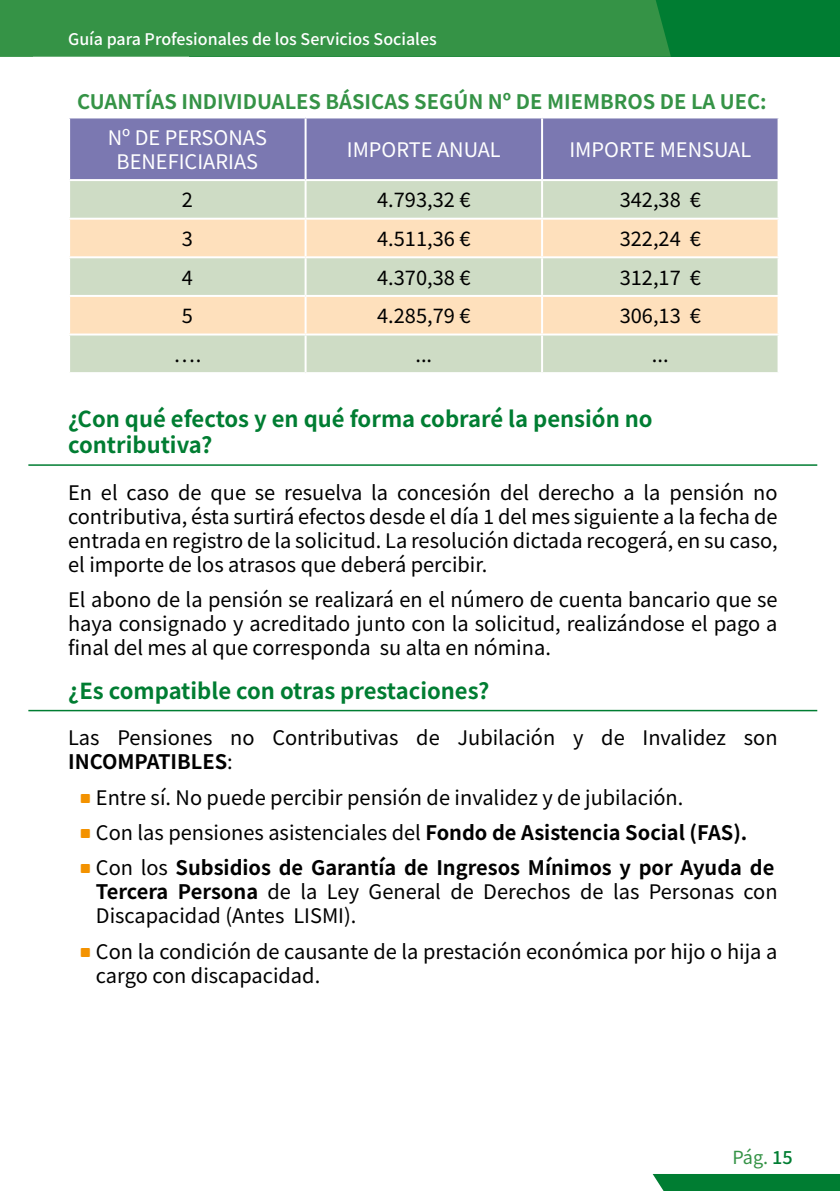
<style>
.page{position:relative;width:840px;height:1191px;background:#fff}
.page>*{position:absolute;margin:0;border:0;box-sizing:border-box;transform-origin:0 0}
.t1{font:700 22px/26.4px "Noto Sans HK";color:#007d32}
.t2{font:20px/24px "Noto Sans HK";color:#000}
.t3{font:700 20px "Noto Sans HK";color:#359346}
.t4{font:20px/24px "Noto Sans HK";color:#fff;text-align:center}
.t5{font:18px "Noto Sans HK";color:#359346}
.t6{font:500 16px "Noto Sans HK";color:#fff}
.s1{font-weight:700}
.s2{font-weight:500;color:#007d32}
</style>
<div class="page">
<div style="left:189px;top:0;width:650px;height:57px;background:#007d32"></div>
<div style="left:652px;top:1174px;width:187px;height:17px;background:#007d32"></div>
<div style="left:0;top:0;width:670px;height:57px;background:#359346"></div>
<hr style="left:28px;top:464px;width:788px;height:2px;background:#007d32">
<hr style="left:28px;top:710px;width:788px;height:1px;background:#007d32">
<div style="left:70px;top:118px;width:707px;height:61px;background:#7b78b1"></div>
<div style="left:70px;top:181px;width:707px;height:191px;background:#cedcc5"></div>
<svg style="left:70px;top:220px;width:707px;height:113px;fill:#fee0bc"></svg>
<hr style="left:304px;top:118px;width:2px;height:61px;background:#fff">
<hr style="left:540px;top:118px;width:2px;height:61px;background:#fff">
<hr style="left:304px;top:181px;width:2px;height:37px;background:#fff">
<hr style="left:540px;top:181px;width:2px;height:37px;background:#fff">
<hr style="left:68px;top:218px;width:237px;height:2px;background:#fff">
<hr style="left:305px;top:218px;width:236px;height:2px;background:#fff">
<hr style="left:304px;top:220px;width:2px;height:36px;background:#fff">
<hr style="left:541px;top:218px;width:238px;height:2px;background:#fff">
<hr style="left:540px;top:220px;width:2px;height:36px;background:#fff">
<hr style="left:68px;top:256px;width:237px;height:2px;background:#fff">
<hr style="left:305px;top:256px;width:236px;height:2px;background:#fff">
<hr style="left:304px;top:258px;width:2px;height:37px;background:#fff">
<hr style="left:541px;top:256px;width:238px;height:2px;background:#fff">
<hr style="left:540px;top:258px;width:2px;height:37px;background:#fff">
<hr style="left:68px;top:295px;width:237px;height:2px;background:#fff">
<hr style="left:305px;top:295px;width:236px;height:2px;background:#fff">
<hr style="left:304px;top:297px;width:2px;height:36px;background:#fff">
<hr style="left:541px;top:295px;width:238px;height:2px;background:#fff">
<hr style="left:540px;top:297px;width:2px;height:36px;background:#fff">
<hr style="left:68px;top:333px;width:237px;height:2px;background:#fff">
<hr style="left:305px;top:333px;width:236px;height:2px;background:#fff">
<hr style="left:304px;top:335px;width:2px;height:37px;background:#fff">
<hr style="left:541px;top:333px;width:238px;height:2px;background:#fff">
<hr style="left:540px;top:335px;width:2px;height:37px;background:#fff">
<p class="t6" style="left:68px;top:30px;width:370px">Guía para Profesionales de los Servicios Sociales</p>
<p class="t3" style="left:77px;top:91px;width:690px">CUANTÍAS INDIVIDUALES BÁSICAS SEGÚN Nº DE MIEMBROS DE LA UEC:</p>
<p class="t4" style="left:108px;top:126px;width:161px">Nº DE PERSONAS<br>BENEFICIARIAS</p>
<p class="t4" style="left:346px;top:138px;width:155px">IMPORTE ANUAL</p>
<p class="t4" style="left:569px;top:138px;width:183px">IMPORTE MENSUAL</p>
<p class="t2" style="left:182px;top:188px;width:13px">2</p>
<p class="t2" style="left:377px;top:188px;width:95px">4.793,32 €</p>
<p class="t2" style="left:619px;top:188px;width:83px">342,38 €</p>
<p class="t2" style="left:182px;top:227px;width:13px">3</p>
<p class="t2" style="left:377px;top:227px;width:95px">4.511,36 €</p>
<p class="t2" style="left:619px;top:227px;width:83px">322,24 €</p>
<p class="t2" style="left:182px;top:266px;width:13px">4</p>
<p class="t2" style="left:377px;top:266px;width:95px">4.370,38 €</p>
<p class="t2" style="left:619px;top:266px;width:83px">312,17 €</p>
<p class="t2" style="left:182px;top:304px;width:13px">5</p>
<p class="t2" style="left:377px;top:304px;width:95px">4.285,79 €</p>
<p class="t2" style="left:619px;top:304px;width:83px">306,13 €</p>
<p class="t2" style="left:173px;top:343px;width:29px">….</p>
<p class="t2" style="left:415px;top:343px;width:18px">...</p>
<p class="t2" style="left:651px;top:343px;width:18px">...</p>
<p class="t1" style="left:68px;top:406px;width:585px">¿Con qué efectos y en qué forma cobraré la pensión no contributiva?</p>
<p class="t2" style="left:68px;top:481px;width:710px;text-align:justify">En el caso de que se resuelva la concesión del derecho a la pensión no contributiva, ésta surtirá efectos desde el día 1 del mes siguiente a la fecha de entrada en registro de la solicitud. La resolución dictada recogerá, en su caso, el importe de los atrasos que deberá percibir.</p>
<p class="t2" style="left:68px;top:588px;width:710px;text-align:justify">El abono de la pensión se realizará en el número de cuenta bancario que se haya consignado y acreditado junto con la solicitud, realizándose el pago a final del mes al que corresponda su alta en nómina.</p>
<p class="t1" style="left:68px;top:677px;width:422px">¿Es compatible con otras prestaciones?</p>
<p class="t2" style="left:68px;top:726px;width:710px">Las Pensiones no Contributivas de Jubilación y de Invalidez son<br><span class="s1">INCOMPATIBLES</span>:</p>
<p class="t2" style="left:96px;top:780px;width:679px;line-height:35.4px">Entre sí. No puede percibir pensión de invalidez y de jubilación.<br>Con las pensiones asistenciales del <span class="s1">Fondo de Asistencia Social (FAS).<br></span>Con los <span class="s1">Subsidios de Garantía de Ingresos Mínimos y por Ayuda de</span></p>
<p class="t2" style="left:96px;top:880px;width:682px"><span class="s1">Tercera Persona</span> de la Ley General de Derechos de las Personas con<br>Discapacidad (Antes LISMI).</p>
<p class="t2" style="left:96px;top:939px;width:682px">Con la condición de causante de la prestación económica por hijo o hija a cargo con discapacidad.</p>
<p class="t5" style="left:732px;top:1147px;width:62px">Pág. <span class="s2">15</span></p>
</div>
